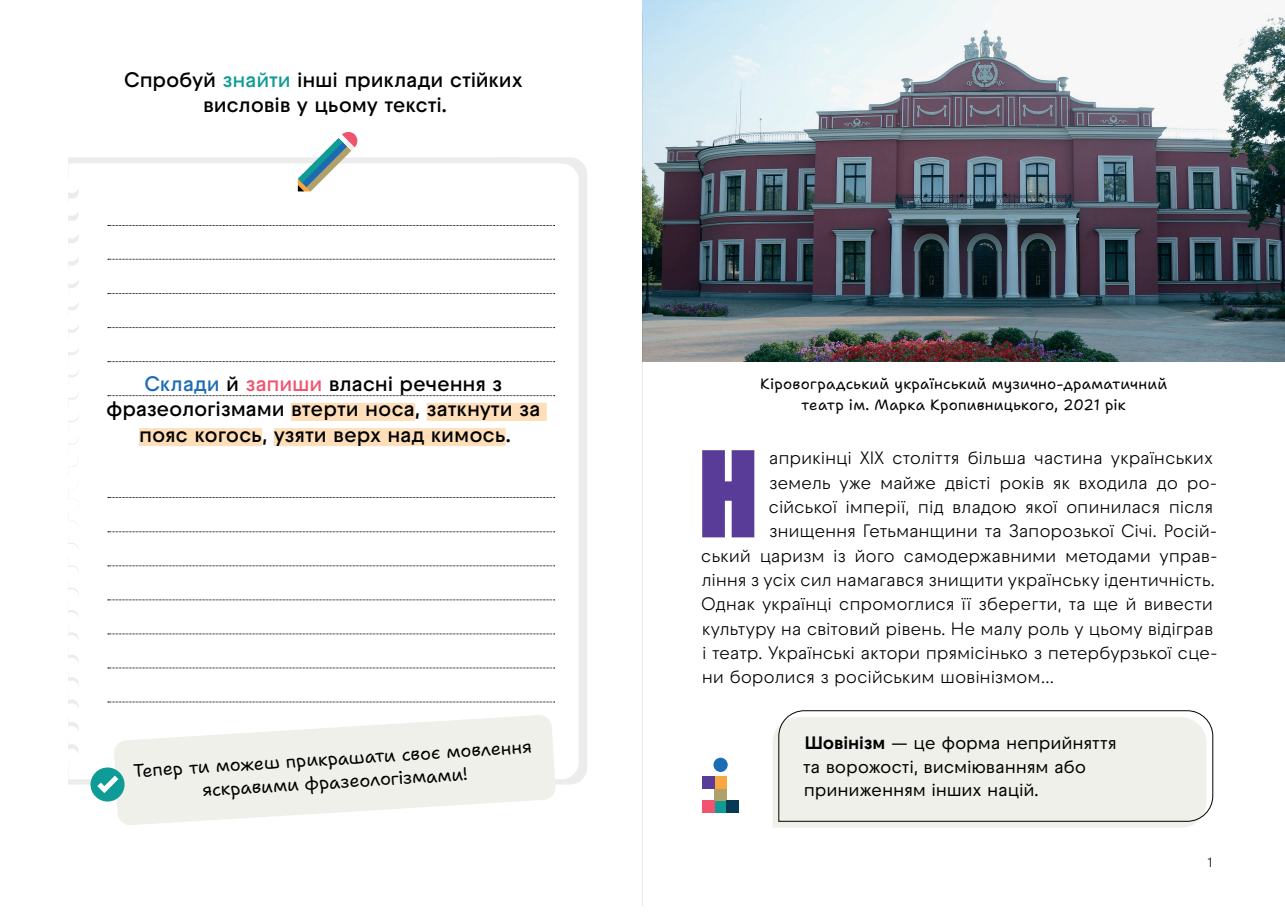
<style>
.page{position:relative;width:1285px;height:919px;background:#fff}
.page>*{position:absolute;margin:0;border:0;box-sizing:border-box;transform-origin:0 0}
.t1{font:110.25px "Impact";color:#583c98}
.t2{font:600 21px/25.2px "Raptor V3 Premium";letter-spacing:-.01em;color:#000;text-align:center}
.t3{font:18px "Raptor V3 Premium";letter-spacing:-.015em;color:#000}
.t4{font:500 18px/23.4px "Raptor V3 Premium";letter-spacing:-.01em;color:#000}
.t5{font:18px/23.4px "Shantell Sans";color:#000;text-align:center}
.t6{font:15px/20.2px "Shantell Sans";letter-spacing:.015em;color:#000;text-align:center}
.t7{font:13.5px "Raptor V3 Premium";color:#000}
.s1{color:#109c96}
.s2{color:#1d6bb5}
.s3{color:#f0546f}
.s4{font-weight:700}
</style>
<div class="page">
<div style="left:480px;top:157px;width:107px;height:627px;background:#ebeceb;border-radius:17px"></div>
<div style="left:473px;top:163px;width:105px;height:616px;background:#fff;border-radius:17px"></div>
<svg style="left:68px;top:163px;width:442px;height:590px"></svg>
<svg style="left:298px;top:132px;width:60px;height:59px"></svg>
<svg style="left:113px;top:714px;width:443px;height:111px;fill:#f0f0ea"></svg>
<div style="left:90px;top:767px;width:34px;height:34px;background:#109c96;border-radius:50%"></div>
<svg style="left:97px;top:775px;width:21px;height:18px"></svg>
<svg style="left:108px;top:293px;width:446px;height:1px"></svg>
<svg style="left:108px;top:327px;width:446px;height:1px"></svg>
<svg style="left:108px;top:361px;width:446px;height:1px"></svg>
<svg style="left:108px;top:395px;width:446px;height:1px"></svg>
<svg style="left:108px;top:531px;width:446px;height:1px"></svg>
<svg style="left:108px;top:565px;width:446px;height:1px"></svg>
<svg style="left:108px;top:599px;width:446px;height:1px"></svg>
<svg style="left:108px;top:633px;width:446px;height:1px"></svg>
<svg style="left:108px;top:667px;width:446px;height:1px"></svg>
<svg style="left:108px;top:701px;width:446px;height:1px"></svg>
<svg style="left:108px;top:497px;width:446px;height:1px"></svg>
<svg style="left:108px;top:259px;width:446px;height:1px"></svg>
<svg style="left:108px;top:225px;width:446px;height:1px"></svg>
<div style="left:291px;top:403px;width:124px;height:18px;background:#fedfba"></div>
<div style="left:426px;top:403px;width:120px;height:18px;background:#fedfba"></div>
<div style="left:139px;top:428px;width:123px;height:18px;background:#fedfba"></div>
<div style="left:274px;top:428px;width:231px;height:18px;background:#fedfba"></div>
<div style="left:772px;top:729px;width:424px;height:98px;background:#f0f0ea"></div>
<svg style="left:777px;top:710px;width:436px;height:112px;background:#ecece7"></svg>
<div style="left:713px;top:757px;width:14px;height:14px;background:#1d6bb5;border-radius:50%"></div>
<div style="left:714px;top:800px;width:12px;height:13px;background:#109c96"></div>
<div style="left:714px;top:788px;width:12px;height:12px;background:#b0a06a"></div>
<div style="left:714px;top:776px;width:12px;height:12px;background:#f9a641"></div>
<div style="left:702px;top:800px;width:12px;height:13px;background:#f0546f"></div>
<div style="left:726px;top:800px;width:12px;height:13px;background:#093854"></div>
<div style="left:702px;top:776px;width:12px;height:12px;background:#583c98"></div>
<img style="left:642px;top:0;width:642px;height:361px">
<hr style="left:642px;top:13px;width:1px;height:893px;background:#000">
<p class="t2" style="left:124px;top:66px;width:400px">Спробуй <span class="s1">знайти</span> інші приклади стійких висловів у цьому тексті.</p>
<p class="t2" style="left:106px;top:370px;width:435px"><span class="s2">Склади</span> й <span class="s3">запиши</span> власні речення з фразеологізмами втерти носа, заткнути за пояс когось, узяти верх над кимось.</p>
<p class="t5" style="left:133px;top:760px;width:400px;rotate:-4deg">Тепер ти можеш прикрашати своє мовлення яскравими фразеологізмами!</p>
<p class="t6" style="left:760px;top:374px;width:408px">Кіровоградський український музично-драматичний театр ім. Марка Кропивницького, 2021 рік</p>
<h1 class="t1" style="left:697px;top:408px;width:63px">Н</h1>
<p class="t3" style="left:768px;top:445px;width:445px">априкінці ХІХ століття більша частина українських</p>
<p class="t3" style="left:768px;top:469px;width:450px">земель уже майже двісті років як входила до ро-</p>
<p class="t3" style="left:768px;top:494px;width:446px">сійської імперії, під владою якої опинилася після</p>
<p class="t3" style="left:768px;top:518px;width:450px">знищення Гетьманщини та Запорозької Січі. Росій-</p>
<p class="t3" style="left:700px;top:542px;width:518px">ський царизм із його самодержавними методами управ-</p>
<p class="t3" style="left:701px;top:567px;width:515px">ління з усіх сил намагався знищити українську ідентичність.</p>
<p class="t3" style="left:701px;top:591px;width:513px">Однак українці спромоглися її зберегти, та ще й вивести</p>
<p class="t3" style="left:701px;top:615px;width:513px">культуру на світовий рівень. Не малу роль у цьому відіграв</p>
<p class="t3" style="left:702px;top:640px;width:517px">і театр. Українські актори прямісінько з петербурзької сце-</p>
<p class="t3" style="left:701px;top:664px;width:355px">ни боролися з російським шовінізмом…</p>
<p class="t4" style="left:803px;top:730px;width:315px"><span class="s4">Шовінізм</span> — це форма неприйняття та ворожості, висміюванням або приниженням інших націй.</p>
<p class="t7" style="left:1207px;top:852px;width:6px">1</p>
</div>
